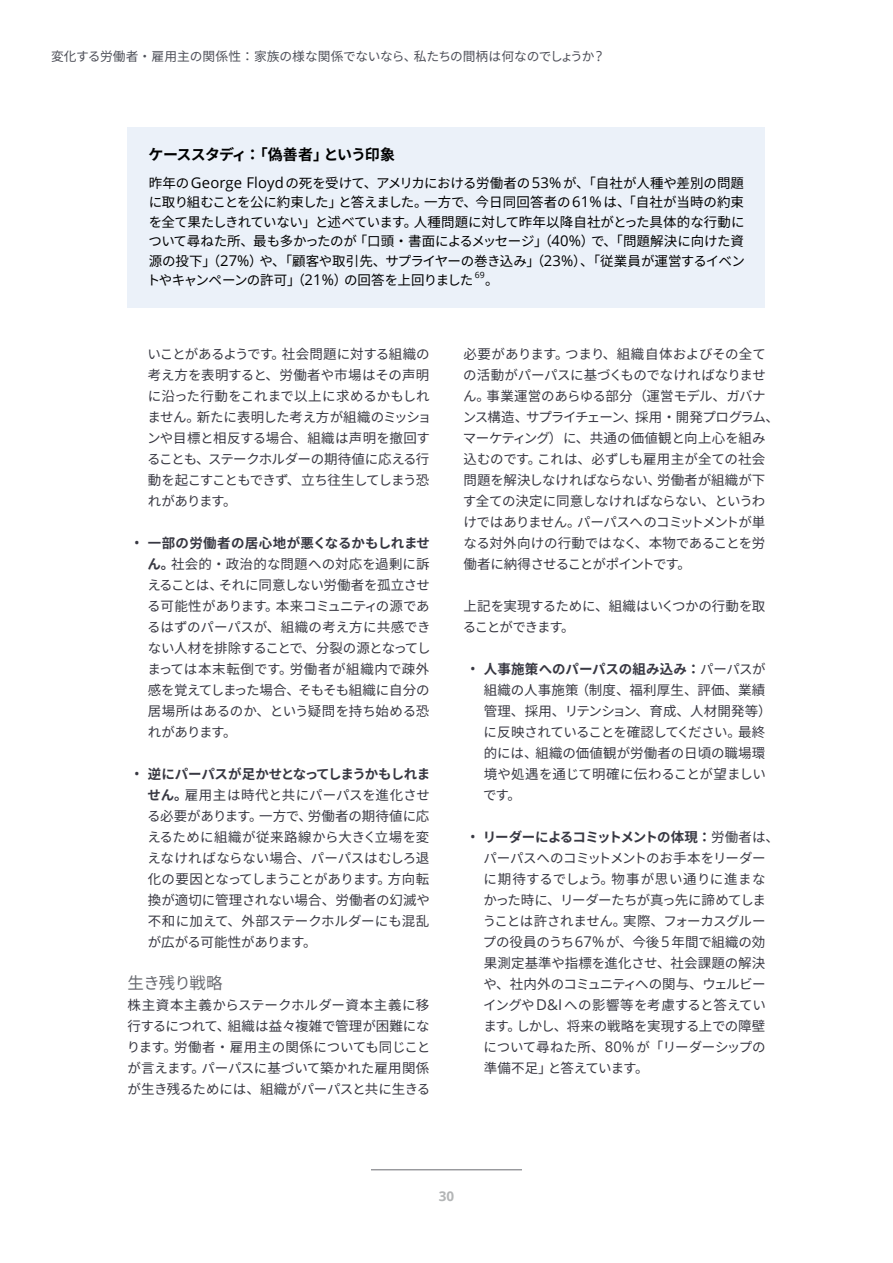
<style>
.page{position:relative;width:893px;height:1263px;background:#fff}
.page>*{position:absolute;margin:0;border:0;box-sizing:border-box;transform-origin:0 0}
.小見出し_R_11_CG6{font:16.5px "Noto Sans JP";letter-spacing:-.05em;color:#696b71}
.コラムタイトル_B_10_12_Bk{font:700 15px "Noto Sans JP";letter-spacing:-.06em;color:#000}
.本文_R_9_13_CG11{font:13.5px/21px "Noto Sans JP";letter-spacing:-.015em;color:#383842}
.コラム本文_R_9_13_Bk{font:13.5px/19.5px "Noto Sans JP";letter-spacing:-.045em;color:#000;text-align:justify}
.本文_R_9_13_CG11-2{font:13.5px/21px "Noto Sans JP";letter-spacing:.005em;color:#383842}
.本文_R_9_13_CG11-3{font:13.5px/21px "Noto Sans JP";letter-spacing:-.04em;color:#383842}
.t1{font:700 13.5px "Open Sans";color:#b3b5b6}
.t2{font:12.75px "Noto Sans JP";letter-spacing:-.01em;color:#4e5059}
.コラム本文_R_9_13_Bk-2{font:8.7px "Open Sans";color:#000}
.s1{font-family:"Open Sans";font-size:14.1px}
.s2{font-family:"Open Sans";font-size:14.85px}
.s3{font-weight:700}
</style>
<div class="page">
<hr style="left:371px;top:1169px;width:151px;height:1px;background:#696b71">
<div style="left:128px;top:128px;width:637px;height:180px;background:#ebf1f9"></div>
<p class="t2" style="left:51px;top:49px;width:552px">変化する労働者・雇用主の関係性：家族の様な関係でないなら、私たちの間柄は何なのでしょうか<span class="s1">?</span></p>
<p class="コラムタイトル_B_10_12_Bk" style="left:149px;top:146px;width:248px">ケーススタディ：「偽善者」という印象</p>
<p class="コラム本文_R_9_13_Bk" style="left:147px;top:173px;width:600px">昨年の<span class="s2">George Floyd</span>の死を受けて、アメリカにおける労働者の<span class="s2">53%</span>が、「自社が人種や差別の問題に取り組むことを公に約束した」と答えました。一方で、今日同回答者の<span class="s2">61%</span>は、「自社が当時の約束を全て果たしきれていない」と述べています。人種問題に対して昨年以降自社がとった具体的な行動について尋ねた所、最も多かったのが「口頭・書面によるメッセージ」（<span class="s2">40%</span>）で、「問題解決に向けた資源の投下」（<span class="s2">27%</span>）や、「顧客や取引先、サプライヤーの巻き込み」（<span class="s2">23%</span>）、「従業員が運営するイベントやキャンペーンの許可」（<span class="s2">21%</span>）の回答を上回りました</p>
<p class="コラム本文_R_9_13_Bk-2" style="left:475px;top:269px;width:11px">69</p>
<p class="コラム本文_R_9_13_Bk" style="left:485px;top:271px;width:15px">。</p>
<p class="本文_R_9_13_CG11" style="left:147px;top:343px;width:286px">いことがあるようです。社会問題に対する組織の考え方を表明すると、労働者や市場はその声明に沿った行動をこれまで以上に求めるかもしれません。新たに表明した考え方が組織のミッションや目標と相反する場合、組織は声明を撤回することも、ステークホルダーの期待値に応える行動を起こすこともできず、立ち往生してしまう恐れがあります。</p>
<p class="本文_R_9_13_CG11" style="left:147px;top:532px;width:285px;text-align:justify;text-indent:-13px"><span class="s2">•</span> <span class="s3">一部の労働者の居心地が悪くなるかもしれません。</span>社会的・政治的な問題への対応を過剰に訴えることは、それに同意しない労働者を孤立させる可能性があります。本来コミュニティの源であるはずのパーパスが、組織の考え方に共感できない人材を排除することで、分裂の源となってしまっては本末転倒です。労働者が組織内で疎外感を覚えてしまった場合、そもそも組織に自分の居場所はあるのか、という疑問を持ち始める恐れがあります。</p>
<p class="本文_R_9_13_CG11" style="left:147px;top:763px;width:284px;text-align:justify;text-indent:-13px"><span class="s2">•</span> <span class="s3">逆にパーパスが足かせとなってしまうかもしれません。</span>雇用主は時代と共にパーパスを進化させる必要があります。一方で、労働者の期待値に応えるために組織が従来路線から大きく立場を変えなければならない場合、パーパスはむしろ退化の要因となってしまうことがあります。方向転換が適切に管理されない場合、労働者の幻滅や不和に加えて、外部ステークホルダーにも混乱が広がる可能性があります。</p>
<p class="小見出し_R_11_CG6" style="left:128px;top:973px;width:96px">生き残り戦略</p>
<p class="本文_R_9_13_CG11" style="left:127px;top:994px;width:305px;text-align:justify">株主資本主義からステークホルダー資本主義に移行するにつれて、組織は益々複雑で管理が困難になります。労働者・雇用主の関係についても同じことが言えます。パーパスに基づいて築かれた雇用関係が生き残るためには、組織がパーパスと共に生きる</p>
<p class="本文_R_9_13_CG11" style="left:463px;top:343px;width:318px">必要があります。つまり、組織自体およびその全ての活動がパーパスに基づくものでなければなりません。事業運営のあらゆる部分（運営モデル、ガバナンス構造、サプライチェーン、採用・開発プログラム、マーケティング）に、共通の価値観と向上心を組み込むのです。これは、必ずしも雇用主が全ての社会問題を解決しなければならない、労働者が組織が下す全ての決定に同意しなければならない、というわけではありません。パーパスへのコミットメントが単なる対外向けの行動ではなく、本物であることを労働者に納得させることがポイントです。</p>
<p class="本文_R_9_13_CG11-3" style="left:463px;top:595px;width:304px">上記を実現するために、組織はいくつかの行動を取ることができます。</p>
<p class="本文_R_9_13_CG11-2" style="left:483px;top:658px;width:290px;text-indent:-13px"><span class="s2">•</span> <span class="s3">人事施策へのパーパスの組み込み：</span>パーパスが組織の人事施策（制度、福利厚生、評価、業績管理、採用、リテンション、育成、人材開発等）に反映されていることを確認してください。最終的には、組織の価値観が労働者の日頃の職場環境や処遇を通じて明確に伝わることが望ましいです。</p>
<p class="本文_R_9_13_CG11" style="left:483px;top:826px;width:298px;text-indent:-12px"><span class="s2">•</span> <span class="s3">リーダーによるコミットメントの体現：</span>労働者は、パーパスへのコミットメントのお手本をリーダーに期待するでしょう。物事が思い通りに進まなかった時に、リーダーたちが真っ先に諦めてしまうことは許されません。実際、フォーカスグループの役員のうち<span class="s2">67%</span>が、今後<span class="s2">5</span>年間で組織の効果測定基準や指標を進化させ、社会課題の解決や、社内外のコミュニティへの関与、ウェルビーイングや<span class="s2">D&amp;I</span>への影響等を考慮すると答えています。しかし、将来の戦略を実現する上での障壁について尋ねた所、<span class="s2">80%</span>が「リーダーシップの準備不足」と答えています。</p>
<p class="t1" style="left:439px;top:1186px;width:17px">30</p>
</div>
